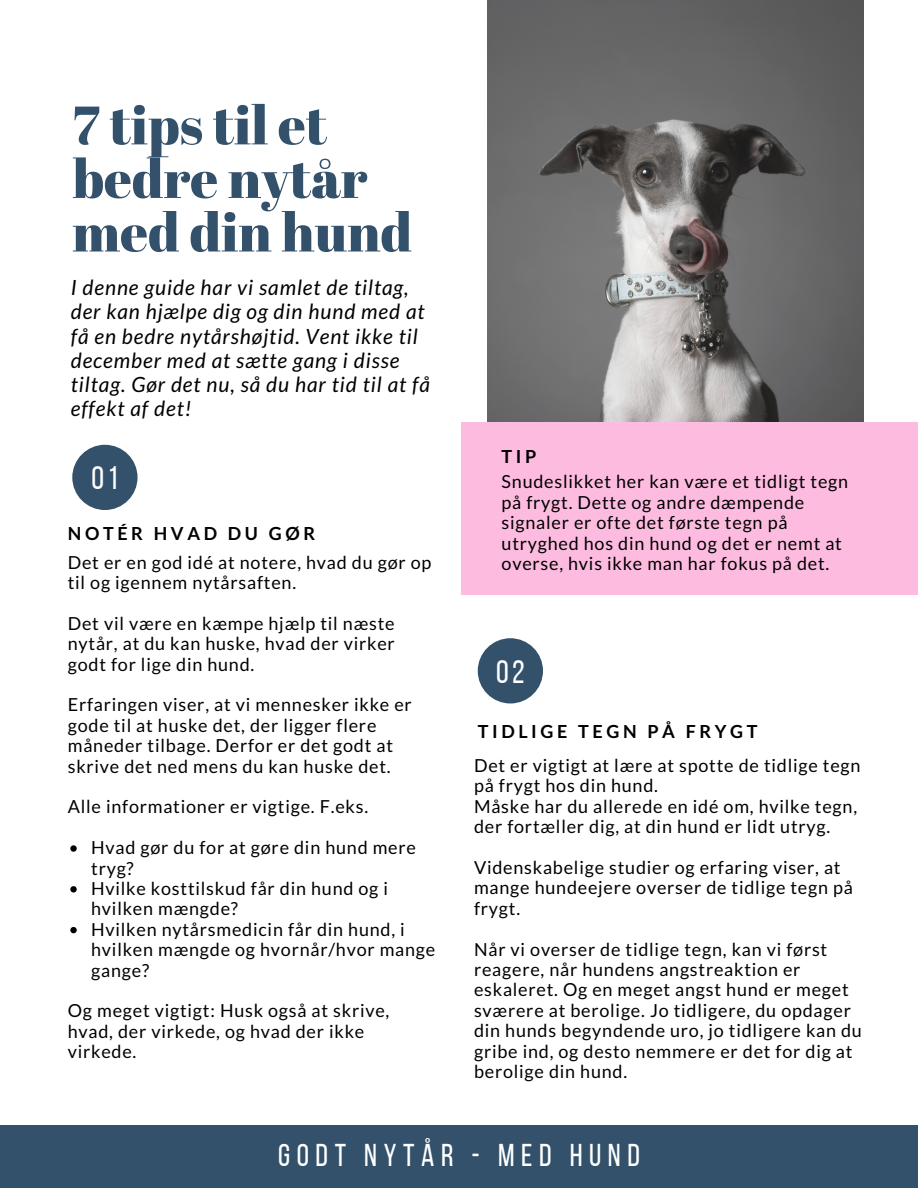
<style>
.page{position:relative;width:918px;height:1188px;background:#fff}
.page>*{position:absolute;margin:0;border:0;box-sizing:border-box;transform-origin:0 0}
.t1{font:54px/53.6px "Abril Fatface";color:#33516b}
.t2{font:32.55px "Bebas Neue";color:#fff}
.t3{font:31.5px "Bebas Neue";letter-spacing:.21em;color:#fff}
.t4{font:italic 21px/24.3px "Lato";letter-spacing:.045em;color:#000}
.t5{font:18px/20.4px "Lato";letter-spacing:.045em;color:#000}
.t6{font:700 18px "Lato";letter-spacing:.2em;color:#000}
</style>
<div class="page">
<img style="left:488px;top:0;width:375px;height:422px">
<div style="left:72px;top:445px;width:66px;height:65px;background:#33516b;border-radius:50%"></div>
<div style="left:461px;top:422px;width:457px;height:172px;background:#fdbbe0"></div>
<div style="left:0;top:1125px;width:918px;height:63px;background:#33516b"></div>
<svg style="left:70px;top:845px;width:7px;height:7px"></svg>
<svg style="left:70px;top:886px;width:7px;height:7px"></svg>
<svg style="left:70px;top:927px;width:7px;height:6px"></svg>
<div style="left:478px;top:638px;width:65px;height:65px;background:#33516b;border-radius:50%"></div>
<p class="t1" style="left:72px;top:97px;width:341px">7 tips til et bedre nytår med din hund</p>
<p class="t4" style="left:71px;top:275px;width:361px">I denne guide har vi samlet de tiltag, der kan hjælpe dig og din hund med at få en bedre nytårshøjtid. Vent ikke til december med at sætte gang i disse tiltag. Gør det nu, så du har tid til at få effekt af det!</p>
<p class="t2" style="left:92px;top:465px;width:28px">01</p>
<p class="t6" style="left:68px;top:523px;width:249px">NOTÉR HVAD DU GØR</p>
<p class="t5" style="left:68px;top:551px;width:365px">Det er en god idé at notere, hvad du gør op til og igennem nytårsaften.</p>
<p class="t5" style="left:68px;top:613px;width:329px;text-align:justify">Det vil være en kæmpe hjælp til næste nytår, at du kan huske, hvad der virker godt for lige din hund.</p>
<p class="t5" style="left:68px;top:694px;width:346px">Erfaringen viser, at vi mennesker ikke er gode til at huske det, der ligger flere måneder tilbage. Derfor er det godt at skrive det ned mens du kan huske det.</p>
<p class="t5" style="left:68px;top:796px;width:302px">Alle informationer er vigtige. F.eks.</p>
<p class="t5" style="left:91px;top:837px;width:326px">Hvad gør du for at gøre din hund mere tryg?</p>
<p class="t5" style="left:91px;top:878px;width:298px">Hvilke kosttilskud får din hund og i hvilken mængde?</p>
<p class="t5" style="left:91px;top:919px;width:346px">Hvilken nytårsmedicin får din hund, i hvilken mængde og hvornår/hvor mange gange?</p>
<p class="t5" style="left:68px;top:1000px;width:323px">Og meget vigtigt: Husk også at skrive, hvad, der virkede, og hvad der ikke virkede.</p>
<p class="t6" style="left:502px;top:446px;width:36px">TIP</p>
<p class="t5" style="left:502px;top:471px;width:348px">Snudeslikket her kan være et tidligt tegn på frygt. Dette og andre dæmpende signaler er ofte det første tegn på utryghed hos din hund og det er nemt at overse, hvis ikke man har fokus på det.</p>
<p class="t2" style="left:496px;top:658px;width:30px">02</p>
<p class="t6" style="left:478px;top:720px;width:281px">TIDLIGE TEGN PÅ FRYGT</p>
<p class="t5" style="left:474px;top:755px;width:388px">Det er vigtigt at lære at spotte de tidlige tegn på frygt hos din hund.</p>
<p class="t5" style="left:474px;top:796px;width:385px">Måske har du allerede en idé om, hvilke tegn, der fortæller dig, at din hund er lidt utryg.</p>
<p class="t5" style="left:474px;top:857px;width:380px">Videnskabelige studier og erfaring viser, at mange hundeejere overser de tidlige tegn på frygt.</p>
<p class="t5" style="left:474px;top:938px;width:389px">Når vi overser de tidlige tegn, kan vi først reagere, når hundens angstreaktion er eskaleret. Og en meget angst hund er meget sværere at berolige. Jo tidligere, du opdager din hunds begyndende uro, jo tidligere kan du gribe ind, og desto nemmere er det for dig at berolige din hund.</p>
<p class="t3" style="left:278px;top:1143px;width:363px">GODT NYTÅR - MED HUND</p>
</div>
